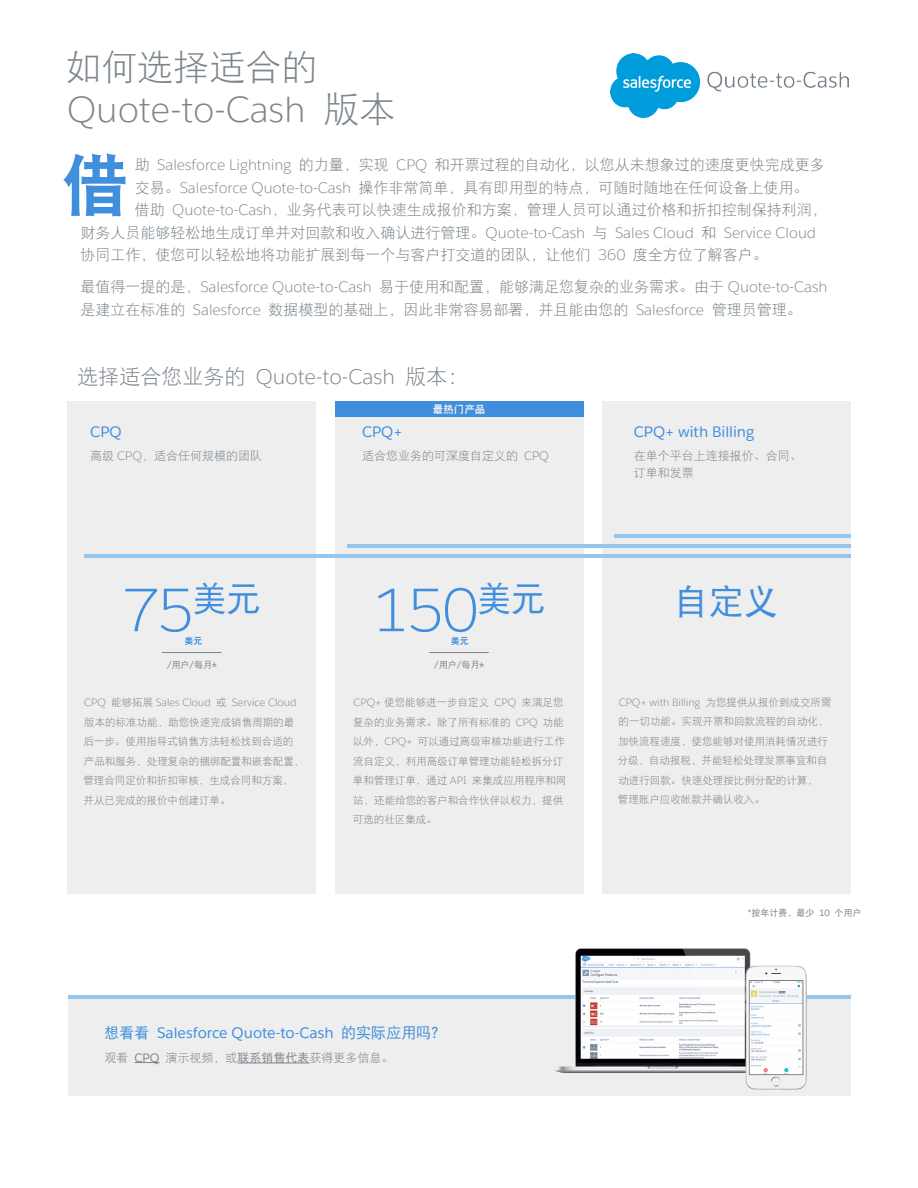
<style>
.page{position:relative;width:918px;height:1188px;background:#fff}
.page>*{position:absolute;margin:0;border:0;box-sizing:border-box;transform-origin:0 0}
.t1{font:67.5px "DF Hei W9";color:#408fdc}
.t2{font:300 60px "Salesforce Sans";color:#408fdc}
.t3{font:300 36px/42px "Salesforce Sans";color:#7c858c}
.t4{font:34.95px "DF Hei W5";color:#408fdc}
.t5{font:300 21px "Salesforce Sans";color:#7c858c}
.t6{font:15px/22.5px "DF Hei W3";color:#7c858c}
.t7{font:300 15px "Salesforce Sans";color:#7c858c}
.t8{font:15px "Salesforce Sans";color:#408fdc}
.t9{font:12px/16.5px "DF Hei W3";color:#7d868c}
.t10{font:10.5px/19.5px "DF Hei W3";color:#7c858c}
.t11{font:10.5px "DF Hei W9";color:#eeeeef}
.t12{font:9px "DF Hei W5";color:#7c858c}
.t13{font:9px "DF Hei W9";color:#408fdc}
.s1{font-family:"DF Hei W3";font-weight:400}
.s2{font-family:"Salesforce Sans";font-weight:300}
.s3{font-family:"DF Hei W5"}
.s4{font-family:"Salesforce Sans"}
</style>
<div class="page">
<div style="left:68px;top:401px;width:248px;height:492px;background:#eeeeef"></div>
<div style="left:335px;top:401px;width:248px;height:492px;background:#eeeeef"></div>
<div style="left:602px;top:401px;width:248px;height:492px;background:#eeeeef"></div>
<hr style="left:84px;top:554px;width:766px;height:4px;background:#93c7ef">
<hr style="left:347px;top:544px;width:503px;height:4px;background:#93c7ef">
<div style="left:68px;top:996px;width:782px;height:99px;background:#eeeeef"></div>
<img style="left:610px;top:54px;width:239px;height:63px">
<div style="left:335px;top:401px;width:248px;height:16px;background:#408fdc"></div>
<svg style="left:134px;top:1062px;width:26px;height:1px"></svg>
<hr style="left:238px;top:1063px;width:72px;height:1px;background:#7d868c">
<hr style="left:68px;top:996px;width:782px;height:3px;background:#93c7ef">
<hr style="left:162px;top:652px;width:60px;height:1px;background:#7d868c">
<hr style="left:429px;top:652px;width:60px;height:1px;background:#7d868c">
<img style="left:555px;top:948px;width:196px;height:127px">
<img style="left:746px;top:965px;width:61px;height:125px">
<svg style="left:614px;top:534px;width:236px;height:4px"></svg>
<p class="t3" style="left:66px;top:47px;width:332px"><span class="s1">如何选择适合的<br></span>Quote-to-Cash <span class="s1">版本</span></p>
<p class="t1" style="left:62px;top:151px;width:69px">借</p>
<p class="t6" style="left:135px;top:153px;width:692px">助 <span class="s2">Salesforce Lightning</span> 的力量，实现 <span class="s2">CPQ</span> 和开票过程的自动化，以您从未想象过的速度更快完成更多</p>
<p class="t6" style="left:135px;top:176px;width:675px">交易。<span class="s2">Salesforce Quote-to-Cash</span> 操作非常简单，具有即用型的特点，可随时随地在任何设备上使用。</p>
<p class="t6" style="left:135px;top:198px;width:693px">借助 <span class="s2">Quote-to-Cash</span>，业务代表可以快速生成报价和方案，管理人员可以通过价格和折扣控制保持利润，</p>
<p class="t7" style="left:81px;top:223px;width:737px"><span class="s1">财务人员能够轻松地生成订单并对回款和收入确认进行管理。</span>Quote-to-Cash <span class="s1">与</span> Sales Cloud <span class="s1">和</span> Service Cloud</p>
<p class="t6" style="left:81px;top:243px;width:689px">协同工作，使您可以轻松地将功能扩展到每一个与客户打交道的团队，让他们 <span class="s2">360</span> 度全方位了解客户。</p>
<p class="t6" style="left:80px;top:276px;width:748px">最值得一提的是，<span class="s2">Salesforce Quote-to-Cash</span> 易于使用和配置，能够满足您复杂的业务需求。由于 <span class="s2">Quote-to-Cash</span>是建立在标准的 <span class="s2">Salesforce</span> 数据模型的基础上，因此非常容易部署，并且能由您的 <span class="s2">Salesforce</span> 管理员管理。</p>
<p class="t5" style="left:77px;top:364px;width:393px"><span class="s1">选择适合您业务的</span> Quote-to-Cash <span class="s1">版本：</span></p>
<p class="t8" style="left:90px;top:422px;width:33px">CPQ</p>
<p class="t9" style="left:90px;top:448px;width:173px">高级 <span class="s2">CPQ</span>，适合任何规模的团队</p>
<p class="t11" style="left:433px;top:404px;width:54px">最热门产品</p>
<p class="t8" style="left:362px;top:422px;width:42px">CPQ+</p>
<p class="t9" style="left:362px;top:447px;width:188px">适合您业务的可深度自定义的 <span class="s2">CPQ</span></p>
<p class="t8" style="left:634px;top:422px;width:122px">CPQ+ with Billing</p>
<p class="t9" style="left:634px;top:448px;width:169px">在单个平台上连接报价、合同、订单和发票</p>
<p class="t2" style="left:123px;top:573px;width:140px">75<sup>美元</sup></p>
<p class="t2" style="left:373px;top:573px;width:175px">150<sup>美元</sup></p>
<p class="t4" style="left:674px;top:584px;width:106px">自定义</p>
<p class="t13" style="left:185px;top:637px;width:19px">美元</p>
<p class="t13" style="left:451px;top:637px;width:19px">美元</p>
<p class="t12" style="left:167px;top:660px;width:51px">/用户/每月*</p>
<p class="t12" style="left:434px;top:660px;width:51px">/用户/每月*</p>
<p class="t10" style="left:83px;top:693px;width:222px"><span class="s2">CPQ</span> 能够拓展 <span class="s2">Sales Cloud</span> 或 <span class="s2">Service Cloud</span>版本的标准功能，助您快速完成销售周期的最后一步。使用指导式销售方法轻松找到合适的产品和服务，处理复杂的捆绑配置和嵌套配置，管理合同定价和折扣审核，生成合同和方案，并从已完成的报价中创建订单。</p>
<p class="t10" style="left:353px;top:693px;width:215px"><span class="s2">CPQ+</span> 使您能够进一步自定义 <span class="s2">CPQ</span> 来满足您复杂的业务需求。除了所有标准的 <span class="s2">CPQ</span> 功能以外，<span class="s2">CPQ+</span> 可以通过高级审核功能进行工作流自定义，利用高级订单管理功能轻松拆分订单和管理订单，通过 <span class="s2">API</span> 来集成应用程序和网站，还能给您的客户和合作伙伴以权力，提供可选的社区集成。</p>
<p class="t10" style="left:618px;top:692px;width:216px"><span class="s2">CPQ+ with Billing</span> 为您提供从报价到成交所需的一切功能。实现开票和回款流程的自动化，加快流程速度，使您能够对使用消耗情况进行分级，自动报税，并能轻松处理发票事宜和自动进行回款。快速处理按比例分配的计算，<br>管理账户应收帐款并确认收入。</p>
<p class="t8" style="left:104px;top:1024px;width:343px"><span class="s3">想看看</span> Salesforce Quote-to-Cash <span class="s3">的实际应用吗？</span></p>
<p class="t9" style="left:104px;top:1049px;width:291px">观看 <span class="s4">CPQ</span> 演示视频，或<span class="s3">联系销售代表</span>获得更多信息。</p>
<p class="t12" style="left:748px;top:908px;width:115px"><span class="s4">*</span>按年计费，最少 <span class="s4">10</span> 个用户</p>
</div>
